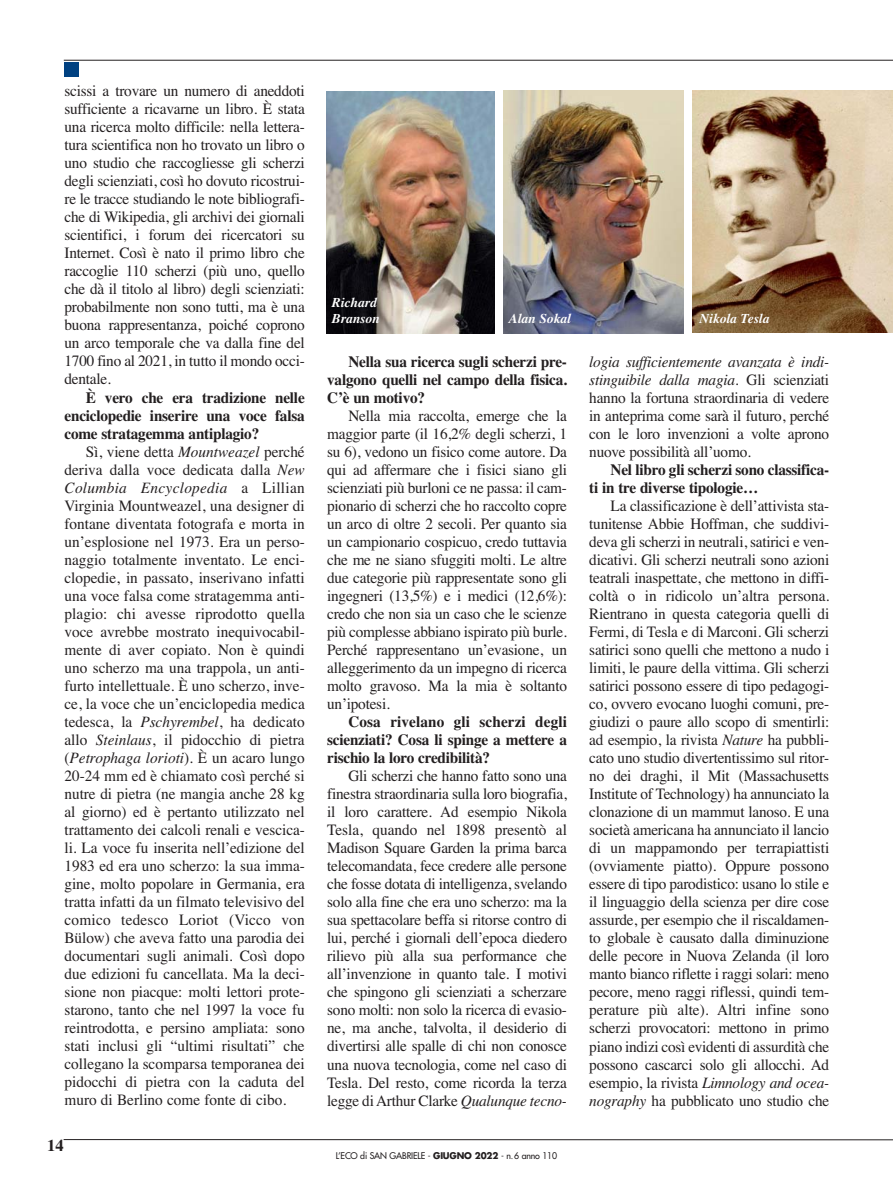
<style>
.page{position:relative;width:893px;height:1191px;background:#fff}
.page>*{position:absolute;margin:0;border:0;box-sizing:border-box;transform-origin:0 0}
.t1{font:700 16.5px "Times";color:#231f20}
.t2{font:15.75px/18px "Times";letter-spacing:-.015em;color:#231f20;text-align:justify}
.t3{font:700 15.75px/18px "Times";letter-spacing:-.015em;color:#231f20;text-align:justify}
.t4{font:italic 700 13.5px/16.2px "Times";color:#fff}
.t5{font:9px "Futura";letter-spacing:-.015em;color:#231f20}
.s1{font-style:italic}
.s2{font-weight:700}
</style>
<div class="page">
<svg style="left:63px;top:1139px;width:830px;height:1px"></svg>
<div style="left:64px;top:62px;width:15px;height:15px;background:#004181"></div>
<hr style="left:64px;top:60px;width:829px;height:1px;background:#231f20">
<img style="left:692px;top:91px;width:200px;height:241px">
<img style="left:326px;top:91px;width:168px;height:242px">
<img style="left:503px;top:91px;width:180px;height:242px">
<p class="t2" style="left:65px;top:84px;width:242px">scissi a trovare un numero di aneddoti sufficiente a ricavarne un libro. È stata una ricerca molto difficile: nella lettera&shy;tura scientifica non ho trovato un libro o uno studio che raccogliesse gli scherzi degli scienziati, così ho dovuto ricostrui&shy;re le tracce studiando le note bibliografi&shy;che di Wikipedia, gli archivi dei giornali scientifici, i forum dei ricercatori su Internet. Così è nato il primo libro che raccoglie 110 scherzi (più uno, quello che dà il titolo al libro) degli scienziati: probabilmente non sono tutti, ma è una buona rappresentanza, poiché coprono un arco temporale che va dalla fine del 1700 fino al 2021, in tutto il mondo occi&shy;dentale.</p>
<p class="t3" style="left:65px;top:389px;width:242px;text-indent:21px">È vero che era tradizione nelle enciclopedie inserire una voce falsa come stratagemma antiplagio?</p>
<p class="t2" style="left:65px;top:444px;width:242px;text-indent:21px">Sì, viene detta <span class="s1">Mountweazel</span> perché deriva dalla voce dedicata dalla <span class="s1">New Columbia Encyclopedia</span> a Lillian Virginia Mountweazel, una designer di fontane diventata fotografa e morta in un’esplosione nel 1973. Era un perso&shy;naggio totalmente inventato. Le enci&shy;clopedie, in passato, inserivano infatti una voce falsa come stratagemma anti&shy;plagio: chi avesse riprodotto quella voce avrebbe mostrato inequivocabil&shy;mente di aver copiato. Non è quindi uno scherzo ma una trappola, un anti&shy;furto intellettuale. È uno scherzo, inve&shy;ce, la voce che un’enciclopedia medica tedesca, la <span class="s1">Pschyrembel</span>, ha dedicato allo <span class="s1">Steinlaus</span>, il pidocchio di pietra (<span class="s1">Petrophaga lorioti</span>). È un acaro lungo 20-24 mm ed è chiamato così perché si nutre di pietra (ne mangia anche 28 kg al giorno) ed è pertanto utilizzato nel trattamento dei calcoli renali e vescica&shy;li. La voce fu inserita nell’edizione del 1983 ed era uno scherzo: la sua imma&shy;gine, molto popolare in Germania, era tratta infatti da un filmato televisivo del comico tedesco Loriot (Vicco von Bülow) che aveva fatto una parodia dei documentari sugli animali. Così dopo due edizioni fu cancellata. Ma la deci&shy;sione non piacque: molti lettori prote&shy;starono, tanto che nel 1997 la voce fu reintrodotta, e persino ampliata: sono stati inclusi gli “ultimi risultati” che collegano la scomparsa temporanea dei pidocchi di pietra con la caduta del muro di Berlino come fonte di cibo.</p>
<p class="t1" style="left:47px;top:1139px;width:18px">14</p>
<p class="t4" style="left:332px;top:296px;width:50px">Richard<br>Branson</p>
<p class="t4" style="left:509px;top:311px;width:64px">Alan Sokal</p>
<p class="t3" style="left:327px;top:354px;width:241px;text-indent:21px">Nella sua ricerca sugli scherzi pre&shy;valgono quelli nel campo della fisica.<br>C’è un motivo?</p>
<p class="t2" style="left:327px;top:408px;width:241px;text-indent:21px">Nella mia raccolta, emerge che la maggior parte (il 16,2% degli scherzi, 1 su 6), vedono un fisico come autore. Da qui ad affermare che i fisici siano gli scienziati più burloni ce ne passa: il cam&shy;pionario di scherzi che ho raccolto copre un arco di oltre 2 secoli. Per quanto sia un campionario cospicuo, credo tuttavia che me ne siano sfuggiti molti. Le altre due categorie più rappresentate sono gli ingegneri (13,5%) e i medici (12,6%): credo che non sia un caso che le scienze più complesse abbiano ispirato più burle.<br>Perché rappresentano un’evasione, un alleggerimento da un impegno di ricerca molto gravoso. Ma la mia è soltanto un’ipotesi.</p>
<p class="t3" style="left:327px;top:714px;width:241px;text-indent:21px">Cosa rivelano gli scherzi degli scienziati? Cosa li spinge a mettere a rischio la loro credibilità?</p>
<p class="t2" style="left:327px;top:768px;width:241px;text-indent:21px">Gli scherzi che hanno fatto sono una finestra straordinaria sulla loro biografia, il loro carattere. Ad esempio Nikola Tesla, quando nel 1898 presentò al Madison Square Garden la prima barca telecomandata, fece credere alle persone che fosse dotata di intelligenza, svelando solo alla fine che era uno scherzo: ma la sua spettacolare beffa si ritorse contro di lui, perché i giornali dell’epoca diedero rilievo più alla sua performance che all’invenzione in quanto tale. I motivi che spingono gli scienziati a scherzare sono molti: non solo la ricerca di evasio&shy;ne, ma anche, talvolta, il desiderio di divertirsi alle spalle di chi non conosce una nuova tecnologia, come nel caso di Tesla. Del resto, come ricorda la terza legge di Arthur Clarke <span class="s1">Qualunque tecno-</span></p>
<p class="t5" style="left:336px;top:1151px;width:223px">L’ECO di SAN GABRIELE - <span class="s2">GIUGNO 2022</span> - n.6 anno 110</p>
<p class="t4" style="left:699px;top:311px;width:71px">Nikola Tesla</p>
<p class="t2" style="left:589px;top:354px;width:241px"><span class="s1">logia sufficientemente avanzata è indi&shy;stinguibile dalla magia</span>. Gli scienziati hanno la fortuna straordinaria di vedere in anteprima come sarà il futuro, perché con le loro invenzioni a volte aprono nuove possibilità all’uomo.</p>
<p class="t3" style="left:589px;top:462px;width:241px;text-indent:21px">Nel libro gli scherzi sono classifica&shy;ti in tre diverse tipologie…</p>
<p class="t2" style="left:589px;top:498px;width:241px;text-indent:21px">La classificazione è dell’attivista sta&shy;tunitense Abbie Hoffman, che suddivi&shy;deva gli scherzi in neutrali, satirici e ven&shy;dicativi. Gli scherzi neutrali sono azioni teatrali inaspettate, che mettono in diffi&shy;coltà o in ridicolo un’altra persona.<br>Rientrano in questa categoria quelli di Fermi, di Tesla e di Marconi. Gli scherzi satirici sono quelli che mettono a nudo i limiti, le paure della vittima. Gli scherzi satirici possono essere di tipo pedagogi&shy;co, ovvero evocano luoghi comuni, pre&shy;giudizi o paure allo scopo di smentirli: ad esempio, la rivista <span class="s1">Nature</span> ha pubbli&shy;cato uno studio divertentissimo sul ritor&shy;no dei draghi, il Mit (Massachusetts Institute of Technology) ha annunciato la clonazione di un mammut lanoso. E una società americana ha annunciato il lancio di un mappamondo per terrapiattisti (ovviamente piatto). Oppure possono essere di tipo parodistico: usano lo stile e il linguaggio della scienza per dire cose assurde, per esempio che il riscaldamen&shy;to globale è causato dalla diminuzione delle pecore in Nuova Zelanda (il loro manto bianco riflette i raggi solari: meno pecore, meno raggi riflessi, quindi tem&shy;perature più alte). Altri infine sono scherzi provocatori: mettono in primo piano indizi così evidenti di assurdità che possono cascarci solo gli allocchi. Ad esempio, la rivista <span class="s1">Limnology and ocea&shy;nography</span> ha pubblicato uno studio che</p>
</div>
